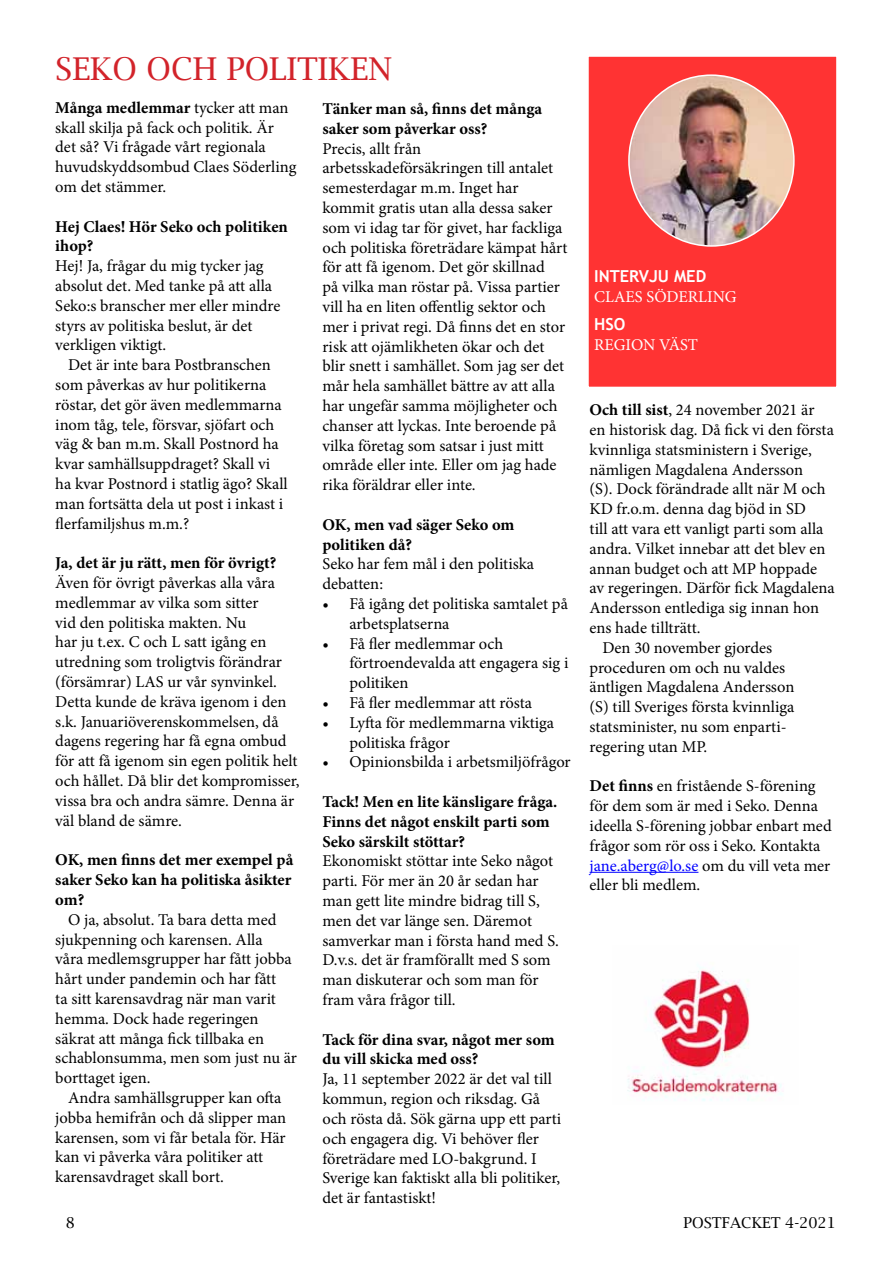
<style>
.page{position:relative;width:893px;height:1263px;background:#fff}
.page>*{position:absolute;margin:0;border:0;box-sizing:border-box;transform-origin:0 0}
.t1{font:31.5px "Lucida Bright";color:#d2232a}
.t2{font:16.5px/19.8px "Minion Pro";color:#000}
.t3{font:700 16.5px/19.8px "Minion Pro";color:#000}
.t4{font:16.5px "Minion Pro";color:#fff}
.t5{font:700 16.5px "Trebuchet MS";color:#fff}
.t6{font:15px "Lucida Bright";color:#000}
.s1{font-weight:700}
.s2{color:#00f}
</style>
<div class="page">
<div style="left:587px;top:55px;width:251px;height:333px;background:#f33;border:2px solid #fff"></div>
<img style="left:629px;top:76px;width:163px;height:170px">
<hr style="left:590px;top:872px;width:108px;height:1px;background:#00f">
<img style="left:627px;top:967px;width:155px;height:134px">
<h1 class="t1" style="left:55px;top:51px;width:338px">SEKO OCH POLITIKEN</h1>
<p class="t2" style="left:55px;top:98px;width:243px"><span class="s1">Många medlemmar</span> tycker att man skall skilja på fack och politik. Är det så? Vi frågade vårt regionala huvudskyddsombud Claes Söderling om det stämmer.</p>
<p class="t3" style="left:55px;top:216px;width:234px">Hej Claes! Hör Seko och politiken ihop?</p>
<p class="t2" style="left:55px;top:256px;width:227px">Hej! Ja, frågar du mig tycker jag absolut det. Med tanke på att alla<br>Seko:s branscher mer eller mindre styrs av politiska beslut, är det verkligen viktigt.</p>
<p class="t2" style="left:55px;top:355px;width:234px;text-indent:13px">Det är inte bara Postbranschen som påverkas av hur politikerna röstar, det gör även medlemmarna inom tåg, tele, försvar, sjöfart och väg &amp; ban m.m. Skall Postnord ha kvar samhällsuppdraget? Skall vi ha kvar Postnord i statlig ägo? Skall man fortsätta dela ut post i inkast i flerfamiljshus m.m.?</p>
<p class="t3" style="left:55px;top:553px;width:223px">Ja, det är ju rätt, men för övrigt?</p>
<p class="t2" style="left:55px;top:573px;width:246px">Även för övrigt påverkas alla våra medlemmar av vilka som sitter<br>vid den politiska makten. Nu<br>har ju t.ex. C och L satt igång en utredning som troligtvis förändrar (försämrar) LAS ur vår synvinkel.<br>Detta kunde de kräva igenom i den s.k. Januariöverenskommelsen, då dagens regering har få egna ombud för att få igenom sin egen politik helt och hållet. Då blir det kompromisser, vissa bra och andra sämre. Denna är väl bland de sämre.</p>
<p class="t3" style="left:55px;top:850px;width:240px">OK, men finns det mer exempel på saker Seko kan ha politiska åsikter om?</p>
<p class="t2" style="left:55px;top:909px;width:243px;text-indent:13px">O ja, absolut. Ta bara detta med sjukpenning och karensen. Alla<br>våra medlemsgrupper har fått jobba hårt under pandemin och har fått<br>ta sitt karensavdrag när man varit hemma. Dock hade regeringen säkrat att många fick tillbaka en schablonsumma, men som just nu är borttaget igen.</p>
<p class="t2" style="left:55px;top:1088px;width:232px;text-indent:13px">Andra samhällsgrupper kan ofta jobba hemifrån och då slipper man karensen, som vi får betala för. Här kan vi påverka våra politiker att karensavdraget skall bort.</p>
<p class="t3" style="left:322px;top:99px;width:221px">Tänker man så, finns det många saker som påverkar oss?</p>
<p class="t2" style="left:322px;top:138px;width:247px">Precis, allt från arbetsskadeförsäkringen till antalet semesterdagar m.m. Inget har kommit gratis utan alla dessa saker som vi idag tar för givet, har fackliga och politiska företrädare kämpat hårt för att få igenom. Det gör skillnad<br>på vilka man röstar på. Vissa partier vill ha en liten offentlig sektor och mer i privat regi. Då finns det en stor risk att ojämlikheten ökar och det blir snett i samhället. Som jag ser det mår hela samhället bättre av att alla har ungefär samma möjligheter och chanser att lyckas. Inte beroende på vilka företag som satsar i just mitt område eller inte. Eller om jag hade rika föräldrar eller inte.</p>
<p class="t3" style="left:322px;top:514px;width:194px">OK, men vad säger Seko om politiken då?</p>
<p class="t2" style="left:322px;top:554px;width:213px">Seko har fem mål i den politiska debatten:</p>
<p class="t2" style="left:349px;top:594px;width:220px;text-indent:-27px">• Få igång det politiska samtalet på arbetsplatserna</p>
<p class="t2" style="left:349px;top:633px;width:220px;text-indent:-27px">• Få fler medlemmar och förtroendevalda att engagera sig i politiken</p>
<p class="t2" style="left:322px;top:693px;width:211px">• Få fler medlemmar att rösta</p>
<p class="t2" style="left:349px;top:713px;width:206px;text-indent:-27px">• Lyfta för medlemmarna viktiga politiska frågor</p>
<p class="t2" style="left:322px;top:752px;width:250px">• Opinionsbilda i arbetsmiljöfrågor</p>
<p class="t3" style="left:322px;top:792px;width:236px">Tack! Men en lite känsligare fråga.<br>Finns det något enskilt parti som<br>Seko särskilt stöttar?</p>
<p class="t2" style="left:322px;top:851px;width:238px">Ekonomiskt stöttar inte Seko något parti. För mer än 20 år sedan har man gett lite mindre bidrag till S, men det var länge sen. Däremot samverkar man i första hand med S.<br>D.v.s. det är framförallt med S som man diskuterar och som man för fram våra frågor till.</p>
<p class="t3" style="left:322px;top:1029px;width:234px">Tack för dina svar, något mer som du vill skicka med oss?</p>
<p class="t2" style="left:322px;top:1069px;width:240px">Ja, 11 september 2022 är det val till kommun, region och riksdag. Gå och rösta då. Sök gärna upp ett parti och engagera dig. Vi behöver fler företrädare med LO-bakgrund. I<br>Sverige kan faktiskt alla bli politiker, det är fantastiskt!</p>
<p class="t5" style="left:594px;top:266px;width:114px">INTERVJU MED</p>
<p class="t4" style="left:594px;top:285px;width:144px">CLAES SÖDERLING</p>
<p class="t5" style="left:594px;top:314px;width:33px">HSO</p>
<p class="t4" style="left:594px;top:333px;width:105px">REGION VÄST</p>
<p class="t2" style="left:590px;top:400px;width:226px"><span class="s1">Och till sist</span>, 24 november 2021 är</p>
<p class="t2" style="left:590px;top:420px;width:246px">en historisk dag. Då fick vi den första</p>
<p class="t2" style="left:590px;top:440px;width:224px">kvinnliga statsministern i Sverige,</p>
<p class="t2" style="left:590px;top:459px;width:215px">nämligen Magdalena Andersson</p>
<p class="t2" style="left:590px;top:479px;width:237px">(S). Dock förändrade allt när M och</p>
<p class="t2" style="left:590px;top:499px;width:218px">KD fr.o.m. denna dag bjöd in SD</p>
<p class="t2" style="left:590px;top:519px;width:235px">till att vara ett vanligt parti som alla</p>
<p class="t2" style="left:590px;top:539px;width:237px">andra. Vilket innebar att det blev en</p>
<p class="t2" style="left:590px;top:558px;width:229px">annan budget och att MP hoppade</p>
<p class="t2" style="left:590px;top:578px;width:247px">av regeringen. Därför fick Magdalena</p>
<p class="t2" style="left:590px;top:598px;width:231px">Andersson entlediga sig innan hon</p>
<p class="t2" style="left:590px;top:618px;width:112px">ens hade tillträtt.</p>
<p class="t2" style="left:602px;top:638px;width:171px">Den 30 november gjordes</p>
<p class="t2" style="left:590px;top:657px;width:197px">proceduren om och nu valdes</p>
<p class="t2" style="left:590px;top:677px;width:206px">äntligen Magdalena Andersson</p>
<p class="t2" style="left:590px;top:697px;width:206px">(S) till Sveriges första kvinnliga</p>
<p class="t2" style="left:590px;top:717px;width:199px">statsminister, nu som enparti-</p>
<p class="t2" style="left:590px;top:737px;width:119px">regering utan MP.</p>
<p class="t2" style="left:590px;top:776px;width:244px"><span class="s1">Det finns</span> en fristående S-förening för dem som är med i Seko. Denna ideella S-förening jobbar enbart med frågor som rör oss i Seko. Kontakta <span class="s2">jane.aberg@lo.se</span> om du vill veta mer eller bli medlem.</p>
<p class="t6" style="left:66px;top:1214px;width:11px">8</p>
<p class="t6" style="left:684px;top:1214px;width:154px">POSTFACKET 4-2021</p>
</div>
